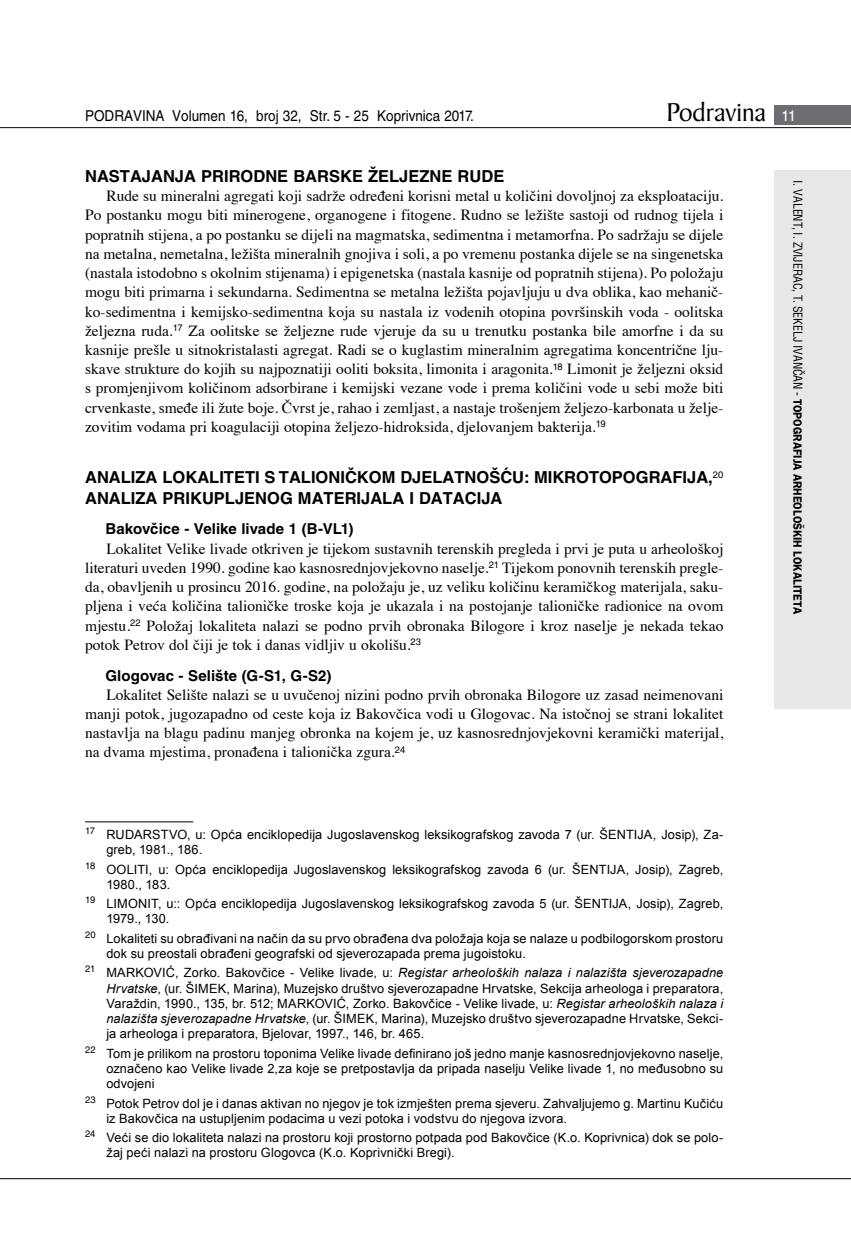
<style>
.page{position:relative;width:851px;height:1234px;background:#fff}
.page>*{position:absolute;margin:0;border:0;box-sizing:border-box;transform-origin:0 0}
.t1{font:27.6px "Baker Signet BT";color:#000}
.t2{font:700 16.5px/21px "Helvetica LT Skin 29";color:#000}
.t3{font:15.45px/19.2px "Times";color:#000;text-align:justify}
.t4{font:700 15px "Helvetica LT Skin 29";letter-spacing:.005em;color:#000}
.t5{font:15px "Helvetica LT Skin 29";color:#000;scale:.9 1}
.t6{font:12.75px/15.3px "Arial";letter-spacing:.01em;color:#000}
.t7{font:condensed 12px "Helvetica LT Skin 29";letter-spacing:-.005em;color:#000}
.s1{font-family:"Helvetica LT Skin 29";font-size:15px;color:#fff}
.s2{font-style:italic}
.s3{font-family:"ITC Franklin Gothic Skin 29";font-weight:600;font-stretch:normal}
</style>
<div class="page">
<div style="left:774px;top:170px;width:76px;height:538px;background:#e6e7e8"></div>
<div style="left:774px;top:105px;width:76px;height:19px;background:#6d6e71"></div>
<hr style="left:0;top:127px;width:850px;height:1px;background:#000">
<hr style="left:0;top:1177px;width:850px;height:1px;background:#000">
<hr style="left:85px;top:821px;width:108px;height:1px;background:#000">
<p class="t5" style="left:85px;top:107px;width:433px">PODRAVINA Volumen 16, broj 32, Str. 5 - 25 Koprivnica 2017.</p>
<h1 class="t1" style="left:666px;top:95px;width:131px">Podravina <span class="s1">11</span></h1>
<p class="t2" style="left:85px;top:165px;width:420px">NASTAJANJA PRIRODNE BARSKE ŽELJEZNE RUDE</p>
<p class="t3" style="left:85px;top:185px;width:639px;text-indent:21px">Rude su mineralni agregati koji sadrže određeni korisni metal u količini dovoljnoj za eksploataciju.<br>Po postanku mogu biti minerogene, organogene i fitogene. Rudno se ležište sastoji od rudnog tijela i popratnih stijena, a po postanku se dijeli na magmatska, sedimentna i metamorfna. Po sadržaju se dijele na metalna, nemetalna, ležišta mineralnih gnojiva i soli, a po vremenu postanka dijele se na singenetska (nastala istodobno s okolnim stijenama) i epigenetska (nastala kasnije od popratnih stijena). Po položaju mogu biti primarna i sekundarna. Sedimentna se metalna ležišta pojavljuju u dva oblika, kao mehanič&shy;ko-sedimentna i kemijsko-sedimentna koja su nastala iz vodenih otopina površinskih voda - oolitska željezna ruda.<sup>17</sup> Za oolitske se željezne rude vjeruje da su u trenutku postanka bile amorfne i da su kasnije prešle u sitnokristalasti agregat. Radi se o kuglastim mineralnim agregatima koncentrične lju&shy;skave strukture do kojih su najpoznatiji ooliti boksita, limonita i aragonita.<sup>18</sup> Limonit je željezni oksid s promjenjivom količinom adsorbirane i kemijski vezane vode i prema količini vode u sebi može biti crvenkaste, smeđe ili žute boje. Čvrst je, rahao i zemljast, a nastaje trošenjem željezo-karbonata u želje&shy;zovitim vodama pri koagulaciji otopina željezo-hidroksida, djelovanjem bakterija.<sup>19</sup></p>
<p class="t2" style="left:85px;top:466px;width:639px">ANALIZA LOKALITETI S TALIONIČKOM DJELATNOŠĆU: MIKROTOPOGRAFIJA,<sup>20<br></sup>ANALIZA PRIKUPLJENOG MATERIJALA I DATACIJA</p>
<p class="t4" style="left:105px;top:520px;width:249px">Bakovčice - Velike livade 1 (B-VL1)</p>
<p class="t3" style="left:85px;top:537px;width:639px;text-indent:21px">Lokalitet Velike livade otkriven je tijekom sustavnih terenskih pregleda i prvi je puta u arheološkoj literaturi uveden 1990. godine kao kasnosrednjovjekovno naselje.<sup>21</sup> Tijekom ponovnih terenskih pregle&shy;da, obavljenih u prosincu 2016. godine, na položaju je, uz veliku količinu keramičkog materijala, saku&shy;pljena i veća količina talioničke troske koja je ukazala i na postojanje talioničke radionice na ovom mjestu.<sup>22</sup> Položaj lokaliteta nalazi se podno prvih obronaka Bilogore i kroz naselje je nekada tekao potok Petrov dol čiji je tok i danas vidljiv u okolišu.<sup>23</sup></p>
<p class="t4" style="left:105px;top:666px;width:227px">Glogovac - Selište (G-S1, G-S2)</p>
<p class="t3" style="left:85px;top:683px;width:639px;text-indent:21px">Lokalitet Selište nalazi se u uvučenoj nizini podno prvih obronaka Bilogore uz zasad neimenovani manji potok, jugozapadno od ceste koja iz Bakovčica vodi u Glogovac. Na istočnoj se strani lokalitet nastavlja na blagu padinu manjeg obronka na kojem je, uz kasnosrednjovjekovni keramički materijal, na dvama mjestima, pronađena i talionička zgura.<sup>24</sup></p>
<p class="t6" style="left:106px;top:826px;width:618px;text-indent:-21px"><sup>17</sup> RUDARSTVO, u: Opća enciklopedija Jugoslavenskog leksikografskog zavoda 7 (ur. ŠENTIJA, Josip), Za&shy;greb, 1981., 186.</p>
<p class="t6" style="left:106px;top:861px;width:618px;text-indent:-21px"><sup>18</sup> OOLITI, u: Opća enciklopedija Jugoslavenskog leksikografskog zavoda 6 (ur. ŠENTIJA, Josip), Zagreb,<br>1980., 183.</p>
<p class="t6" style="left:106px;top:895px;width:618px;text-indent:-21px"><sup>19</sup> LIMONIT, u:: Opća enciklopedija Jugoslavenskog leksikografskog zavoda 5 (ur. ŠENTIJA, Josip), Zagreb,<br>1979., 130.</p>
<p class="t6" style="left:106px;top:930px;width:618px;text-indent:-21px"><sup>20</sup> Lokaliteti su obrađivani na način da su prvo obrađena dva položaja koja se nalaze u podbilogorskom prostoru dok su preostali obrađeni geografski od sjeverozapada prema jugoistoku.</p>
<p class="t6" style="left:106px;top:964px;width:618px;text-align:justify;text-indent:-21px"><sup>21</sup> MARKOVIĆ, Zorko. Bakovčice - Velike livade, u: <span class="s2">Registar arheoloških nalaza i nalazišta sjeverozapadne Hrvatske</span>, (ur. ŠIMEK, Marina), Muzejsko društvo sjeverozapadne Hrvatske, Sekcija arheologa i preparatora, Varaždin, 1990., 135, br. 512; MARKOVIĆ, Zorko. Bakovčice - Velike livade, u: <span class="s2">Registar arheoloških nalaza i nalazišta sjeverozapadne Hrvatske</span>, (ur. ŠIMEK, Marina), Muzejsko društvo sjeverozapadne Hrvatske, Sekci&shy;ja arheologa i preparatora, Bjelovar, 1997., 146, br. 465.</p>
<p class="t6" style="left:106px;top:1045px;width:618px;text-align:justify;text-indent:-21px"><sup>22</sup> Tom je prilikom na prostoru toponima Velike livade definirano još jedno manje kasnosrednjovjekovno naselje, označeno kao Velike livade 2,za koje se pretpostavlja da pripada naselju Velike livade 1, no međusobno su odvojeni</p>
<p class="t6" style="left:106px;top:1095px;width:618px;text-indent:-21px"><sup>23</sup> Potok Petrov dol je i danas aktivan no njegov je tok izmješten prema sjeveru. Zahvaljujemo g. Martinu Kučiću iz Bakovčica na ustupljenim podacima u vezi potoka i vodstvu do njegova izvora.</p>
<p class="t6" style="left:106px;top:1129px;width:618px;text-indent:-21px"><sup>24</sup> Veći se dio lokaliteta nalazi na prostoru koji prostorno potpada pod Bakovčice (K.o. Koprivnica) dok se polo&shy;žaj peći nalazi na prostoru Glogovca (K.o. Koprivnički Bregi).</p>
<p class="t7" style="left:805px;top:180px;width:435px;rotate:90deg">I. VALENT, I. ZVIJERAC, T. SEKELJ IVANČAN - <span class="s3">TOPOGRAFIJA ARHEOLOŠKIH LOKALITETA</span></p>
</div>
